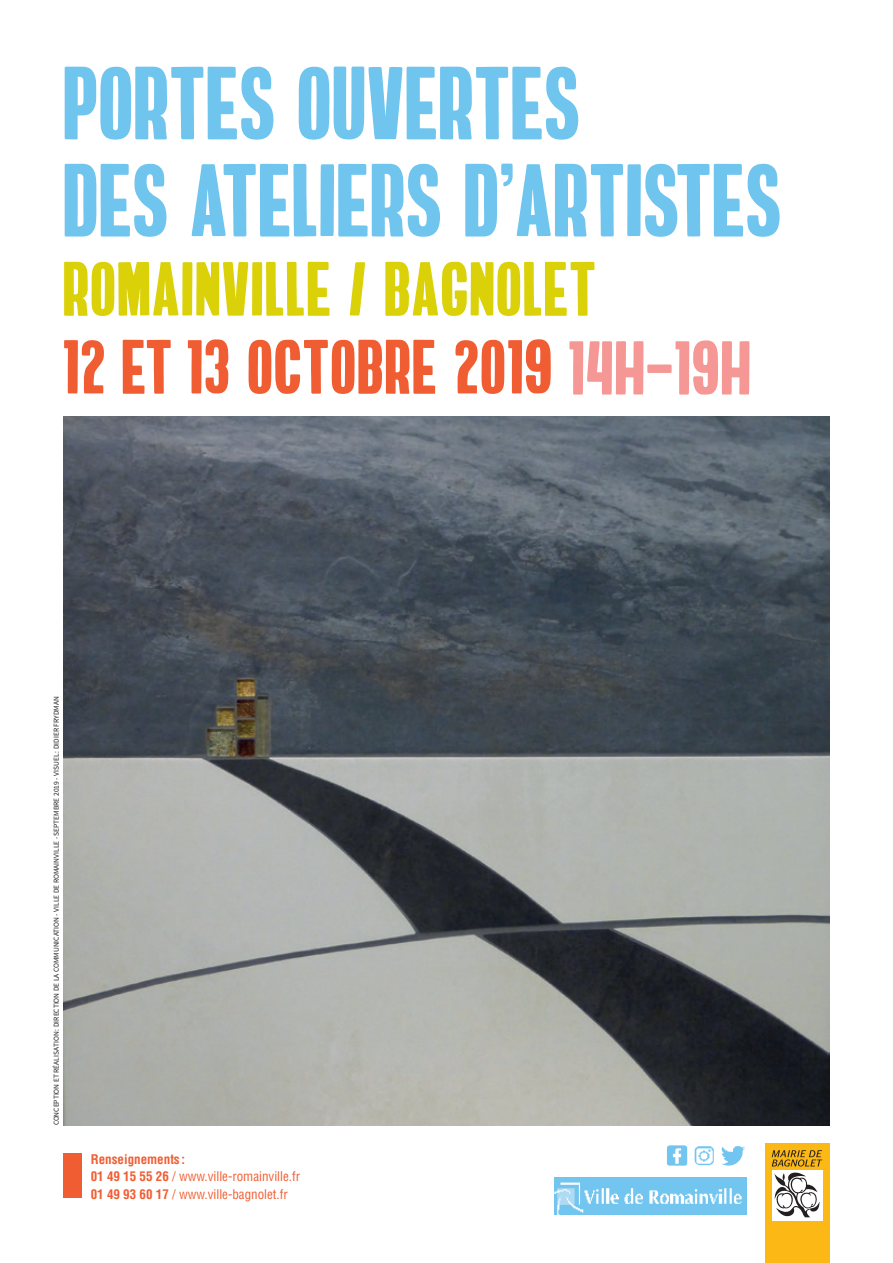
<style>
.page{position:relative;width:893px;height:1263px;background:#fff}
.page>*{position:absolute;margin:0;border:0;box-sizing:border-box;transform-origin:0 0}
.t1{font:105.15px "Alberto";color:#70c5ee}
.t2{font:78px "Alberto";letter-spacing:.01em;color:#f15d32}
.t3{font:78px "Alberto";letter-spacing:.01em;color:#dbd109}
.t4{font:condensed 13.05px "Helvetica";color:#f15d32}
.t5{font:700 condensed 13.05px "Helvetica";color:#f15d32}
.texte_labeur{font:7.5px "Source Sans Pro";color:#231f20}
.s1{color:#f59794}
.s2{font-weight:700}
</style>
<div class="page">
<img style="left:554px;top:1178px;width:193px;height:36px">
<img style="left:667px;top:1145px;width:20px;height:20px">
<img style="left:694px;top:1146px;width:20px;height:19px">
<svg style="left:726px;top:1146px;width:12px;height:6px"></svg>
<div style="left:64px;top:1153px;width:18px;height:45px;background:#f15d32"></div>
<div style="left:765px;top:1143px;width:64px;height:120px;background:#fcb814"></div>
<div style="left:772px;top:1170px;width:50px;height:50px;background:#fff"></div>
<svg style="left:772px;top:1150px;width:50px;height:16px"></svg>
<svg style="left:774px;top:1172px;width:46px;height:45px"></svg>
<img style="left:64px;top:417px;width:765px;height:708px">
<p class="t1" style="left:63px;top:51px;width:519px">PORTES OUVERTES</p>
<p class="t1" style="left:63px;top:148px;width:721px">DES ATELIERS D’ARTISTES</p>
<p class="t3" style="left:63px;top:250px;width:535px">ROMAINVILLE / BAGNOLET</p>
<p class="t2" style="left:63px;top:328px;width:690px">12 ET 13 OCTOBRE 2019 <span class="s1">14H-19H</span></p>
<p class="texte_labeur" style="left:52px;top:1125px;width:431px;rotate:-90deg">CONCEPTION ET RÉALISATION: DIRECTION DE LA COMMUNICATION - VILLE DE ROMAINVILLE - SEPTEMBRE 2019 - VISUEL : DIDIER FRYDMAN</p>
<p class="t5" style="left:91px;top:1151px;width:96px">Renseignements :</p>
<p class="t4" style="left:91px;top:1168px;width:211px"><span class="s2">01 49 15 55 26</span> / www.ville-romainville.fr</p>
<p class="t4" style="left:91px;top:1185px;width:198px"><span class="s2">01 49 93 60 17</span> / www.ville-bagnolet.fr</p>
</div>
